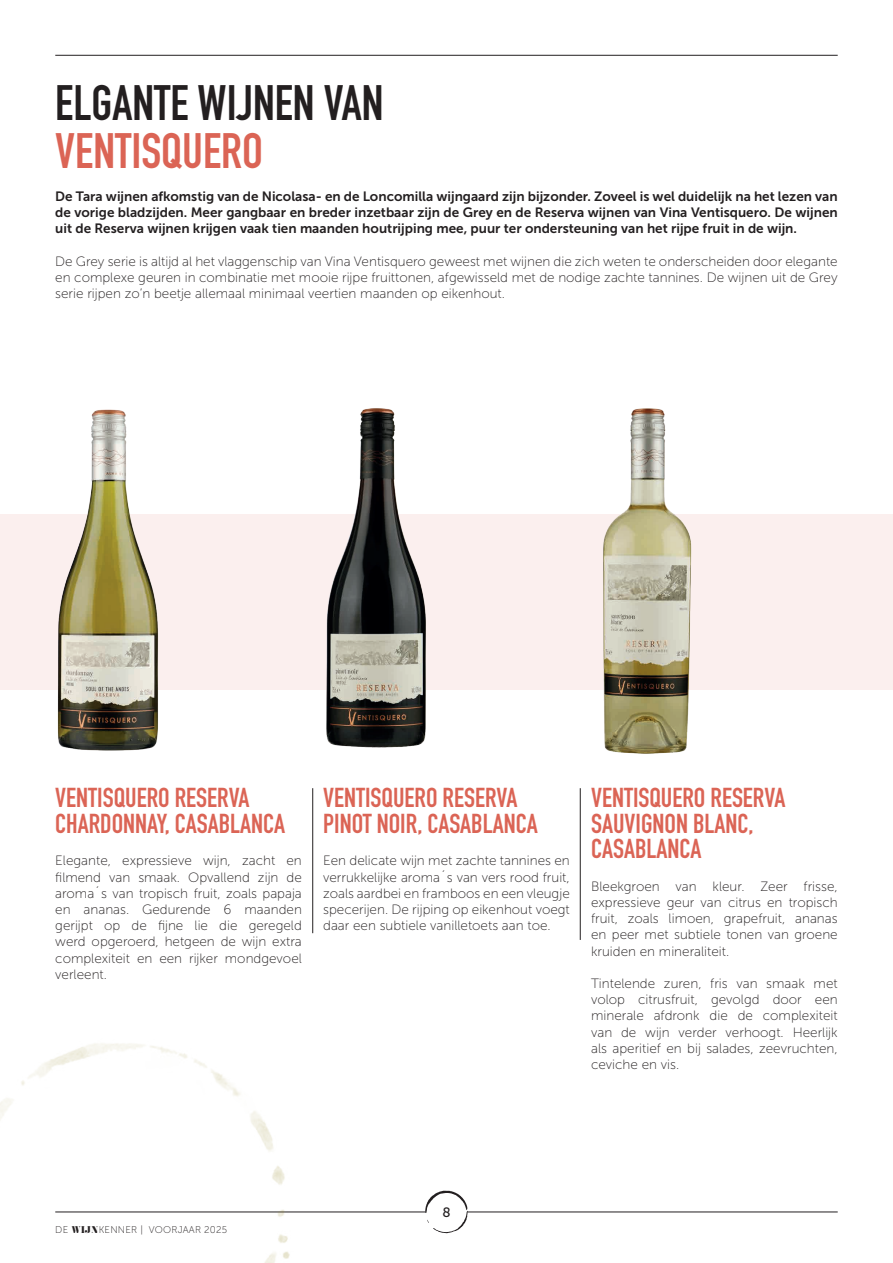
<style>
.page{position:relative;width:893px;height:1263px;background:#fff}
.page>*{position:absolute;margin:0;border:0;box-sizing:border-box;transform-origin:0 0}
.t1{font:700 49.05px "DIN Condensed";color:#231f20}
.t2{font:700 49.05px "DIN Condensed";color:#db6455}
.t3{font:700 27px/25.5px "DIN Condensed";color:#db6455}
.t4{font:13.5px/16.2px "Museo Sans 100";color:#231f20;text-align:justify}
.t5{font:13.5px/16.2px "Museo Sans 700";color:#231f20;text-align:justify}
.t6{font:13.5px "Museo Sans 500";color:#231f20}
.t7{font:9.75px "Museo Sans 100";letter-spacing:.02em;color:#231f20}
.s1{font-family:"Pistilli";font-size:8.7px}
</style>
<div class="page">
<hr style="left:55px;top:55px;width:783px;height:1px;background:#231f20">
<svg style="left:425px;top:1190px;width:43px;height:43px"></svg>
<hr style="left:55px;top:1212px;width:371px;height:1px;background:#231f20">
<hr style="left:467px;top:1212px;width:371px;height:1px;background:#231f20">
<div style="left:0;top:514px;width:893px;height:176px;background:#fbefee"></div>
<img style="left:603px;top:408px;width:89px;height:346px">
<img style="left:57px;top:409px;width:101px;height:342px">
<img style="left:326px;top:408px;width:100px;height:340px">
<hr style="left:580px;top:788px;width:1px;height:152px;background:#231f20">
<hr style="left:312px;top:788px;width:1px;height:145px;background:#231f20">
<img style="left:0;top:1043px;width:311px;height:220px">
<h1 class="t1" style="left:55px;top:70px;width:330px">ELGANTE WIJNEN VAN</h1>
<h1 class="t2" style="left:55px;top:118px;width:209px">VENTISQUERO</h1>
<p class="t5" style="left:55px;top:188px;width:784px">De Tara wijnen afkomstig van de Nicolasa- en de Loncomilla wijngaard zijn bijzonder. Zoveel is wel duidelijk na het lezen van de vorige bladzijden. Meer gangbaar en breder inzetbaar zijn de Grey en de Reserva wijnen van Vina Ventisquero. De wijnen uit de Reserva wijnen krijgen vaak tien maanden houtrijping mee, puur ter ondersteuning van het rijpe fruit in de wijn.</p>
<p class="t4" style="left:55px;top:253px;width:784px">De Grey serie is altijd al het vlaggenschip van Vina Ventisquero geweest met wijnen die zich weten te onderscheiden door elegante en complexe geuren in combinatie met mooie rijpe fruittonen, afgewisseld met de nodige zachte tannines. De wijnen uit de Grey serie rijpen zo’n beetje allemaal minimaal veertien maanden op eikenhout.</p>
<h2 class="t3" style="left:55px;top:785px;width:231px">VENTISQUERO RESERVA<br>CHARDONNAY, CASABLANCA</h2>
<p class="t4" style="left:55px;top:853px;width:248px">Elegante, expressieve wijn, zacht en filmend van smaak. Opvallend zijn de aroma´s van tropisch fruit, zoals papaja en ananas. Gedurende 6 maanden gerijpt op de fijne lie die geregeld werd opgeroerd, hetgeen de wijn extra complexiteit en een rijker mondgevoel verleent.</p>
<h2 class="t3" style="left:323px;top:785px;width:216px">VENTISQUERO RESERVA<br>PINOT NOIR, CASABLANCA</h2>
<p class="t4" style="left:323px;top:853px;width:248px">Een delicate wijn met zachte tannines en verrukkelijke aroma´s van vers rood fruit, zoals aardbei en framboos en een vleugje specerijen. De rijping op eikenhout voegt daar een subtiele vanilletoets aan toe.</p>
<h2 class="t3" style="left:591px;top:785px;width:196px">VENTISQUERO RESERVA<br>SAUVIGNON BLANC,<br>CASABLANCA</h2>
<p class="t4" style="left:591px;top:878px;width:248px">Bleekgroen van kleur. Zeer frisse, expressieve geur van citrus en tropisch fruit, zoals limoen, grapefruit, ananas en peer met subtiele tonen van groene kruiden en mineraliteit.</p>
<p class="t4" style="left:591px;top:975px;width:248px">Tintelende zuren, fris van smaak met volop citrusfruit, gevolgd door een minerale afdronk die de complexiteit van de wijn verder verhoogt. Heerlijk als aperitief en bij salades, zeevruchten, ceviche en vis.</p>
<p class="t7" style="left:55px;top:1225px;width:173px">DE <span class="s1">WIJN</span>KENNER | VOORJAAR 2025</p>
<p class="t6" style="left:442px;top:1205px;width:10px">8</p>
</div>
